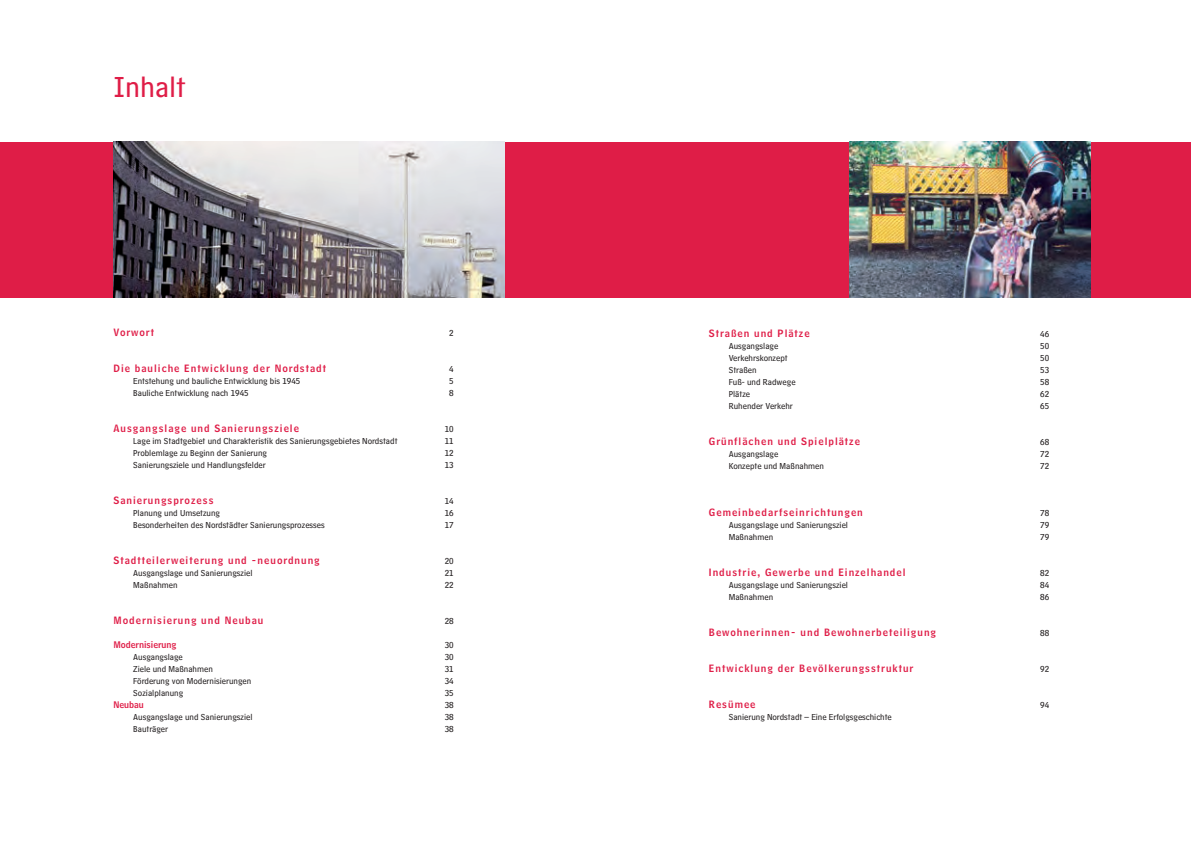
<style>
.page{position:relative;width:1191px;height:842px;background:#fff}
.page>*{position:absolute;margin:0;border:0;box-sizing:border-box;transform-origin:0 0}
.t1{font:30px "HM Text";color:#df1d47}
.t2{font:10px "HM Headline";letter-spacing:.1em;color:#df1d47}
.t3{font:10px "HM Headline";letter-spacing:.08em;color:#df1d47}
.t4{font:9px "HM Text";color:#231f20}
.t5{font:9px "HM Headline";color:#df1d47}
</style>
<div class="page">
<div style="left:595px;top:142px;width:596px;height:156px;background:#df1d47"></div>
<img style="left:849px;top:142px;width:241px;height:156px">
<div style="left:0;top:142px;width:595px;height:156px;background:#df1d47"></div>
<img style="left:113px;top:142px;width:392px;height:156px">
<h1 class="t1" style="left:113px;top:77px;width:74px">Inhalt</h1>
<p class="t3" style="left:113px;top:329px;width:42px">Vorwort</p>
<p class="t4" style="left:449px;top:330px;width:6px">2</p>
<p class="t2" style="left:113px;top:365px;width:214px">Die bauliche Entwicklung der Nordstadt</p>
<p class="t4" style="left:449px;top:366px;width:6px">4</p>
<p class="t4" style="left:133px;top:378px;width:169px">Entstehung und bauliche Entwicklung bis 1945</p>
<p class="t4" style="left:449px;top:378px;width:6px">5</p>
<p class="t4" style="left:133px;top:390px;width:117px">Bauliche Entwicklung nach 1945</p>
<p class="t4" style="left:449px;top:390px;width:6px">8</p>
<p class="t2" style="left:113px;top:425px;width:187px">Ausgangslage und Sanierungsziele</p>
<p class="t4" style="left:445px;top:426px;width:10px">10</p>
<p class="t4" style="left:133px;top:438px;width:266px">Lage im Stadtgebiet und Charakteristik des Sanierungsgebietes Nordstadt</p>
<p class="t4" style="left:445px;top:438px;width:10px">11</p>
<p class="t4" style="left:133px;top:450px;width:135px">Problemlage zu Beginn der Sanierung</p>
<p class="t4" style="left:445px;top:450px;width:10px">12</p>
<p class="t4" style="left:133px;top:462px;width:134px">Sanierungsziele und Handlungsfelder</p>
<p class="t4" style="left:445px;top:462px;width:10px">13</p>
<p class="t2" style="left:113px;top:497px;width:102px">Sanierungsprozess</p>
<p class="t4" style="left:445px;top:498px;width:10px">14</p>
<p class="t4" style="left:133px;top:510px;width:88px">Planung und Umsetzung</p>
<p class="t4" style="left:445px;top:510px;width:10px">16</p>
<p class="t4" style="left:133px;top:522px;width:193px">Besonderheiten des Nordstädter Sanierungsprozesses</p>
<p class="t4" style="left:445px;top:522px;width:10px">17</p>
<p class="t2" style="left:113px;top:557px;width:208px">Stadtteilerweiterung und -neuordnung</p>
<p class="t4" style="left:445px;top:558px;width:10px">20</p>
<p class="t4" style="left:133px;top:570px;width:121px">Ausgangslage und Sanierungsziel</p>
<p class="t4" style="left:445px;top:570px;width:10px">21</p>
<p class="t4" style="left:133px;top:582px;width:46px">Maßnahmen</p>
<p class="t4" style="left:445px;top:582px;width:10px">22</p>
<p class="t2" style="left:113px;top:617px;width:152px">Modernisierung und Neubau</p>
<p class="t4" style="left:445px;top:618px;width:10px">28</p>
<p class="t5" style="left:113px;top:641px;width:65px">Modernisierung</p>
<p class="t4" style="left:445px;top:642px;width:10px">30</p>
<p class="t4" style="left:133px;top:654px;width:51px">Ausgangslage</p>
<p class="t4" style="left:445px;top:654px;width:10px">30</p>
<p class="t4" style="left:133px;top:666px;width:81px">Ziele und Maßnahmen</p>
<p class="t4" style="left:445px;top:666px;width:10px">31</p>
<p class="t4" style="left:133px;top:678px;width:119px">Förderung von Modernisierungen</p>
<p class="t4" style="left:445px;top:678px;width:10px">34</p>
<p class="t4" style="left:133px;top:690px;width:51px">Sozialplanung</p>
<p class="t4" style="left:445px;top:690px;width:10px">35</p>
<p class="t5" style="left:113px;top:701px;width:32px">Neubau</p>
<p class="t4" style="left:445px;top:702px;width:10px">38</p>
<p class="t4" style="left:133px;top:714px;width:121px">Ausgangslage und Sanierungsziel</p>
<p class="t4" style="left:445px;top:714px;width:10px">38</p>
<p class="t4" style="left:133px;top:726px;width:36px">Bauträger</p>
<p class="t4" style="left:445px;top:726px;width:10px">38</p>
<p class="t2" style="left:709px;top:329px;width:102px">Straßen und Plätze</p>
<p class="t4" style="left:1040px;top:330px;width:10px">46</p>
<p class="t4" style="left:729px;top:342px;width:51px">Ausgangslage</p>
<p class="t4" style="left:1040px;top:342px;width:10px">50</p>
<p class="t4" style="left:729px;top:354px;width:60px">Verkehrskonzept</p>
<p class="t4" style="left:1040px;top:354px;width:10px">50</p>
<p class="t4" style="left:729px;top:366px;width:29px">Straßen</p>
<p class="t4" style="left:1040px;top:366px;width:10px">53</p>
<p class="t4" style="left:729px;top:378px;width:68px">Fuß- und Radwege</p>
<p class="t4" style="left:1040px;top:378px;width:10px">58</p>
<p class="t4" style="left:729px;top:390px;width:23px">Plätze</p>
<p class="t4" style="left:1040px;top:390px;width:10px">62</p>
<p class="t4" style="left:729px;top:402px;width:66px">Ruhender Verkehr</p>
<p class="t4" style="left:1040px;top:402px;width:10px">65</p>
<p class="t2" style="left:709px;top:437px;width:152px">Grünflächen und Spielplätze</p>
<p class="t4" style="left:1040px;top:438px;width:10px">68</p>
<p class="t4" style="left:729px;top:450px;width:51px">Ausgangslage</p>
<p class="t4" style="left:1040px;top:450px;width:10px">72</p>
<p class="t4" style="left:729px;top:462px;width:97px">Konzepte und Maßnahmen</p>
<p class="t4" style="left:1040px;top:462px;width:10px">72</p>
<p class="t2" style="left:709px;top:509px;width:155px">Gemeinbedarfseinrichtungen</p>
<p class="t4" style="left:1040px;top:510px;width:10px">78</p>
<p class="t4" style="left:729px;top:522px;width:121px">Ausgangslage und Sanierungsziel</p>
<p class="t4" style="left:1040px;top:522px;width:10px">79</p>
<p class="t4" style="left:729px;top:534px;width:46px">Maßnahmen</p>
<p class="t4" style="left:1040px;top:534px;width:10px">79</p>
<p class="t2" style="left:709px;top:569px;width:198px">Industrie, Gewerbe und Einzelhandel</p>
<p class="t4" style="left:1040px;top:570px;width:10px">82</p>
<p class="t4" style="left:729px;top:582px;width:121px">Ausgangslage und Sanierungsziel</p>
<p class="t4" style="left:1040px;top:582px;width:10px">84</p>
<p class="t4" style="left:729px;top:594px;width:46px">Maßnahmen</p>
<p class="t4" style="left:1040px;top:594px;width:10px">86</p>
<p class="t2" style="left:709px;top:629px;width:229px">Bewohnerinnen- und Bewohnerbeteiligung</p>
<p class="t4" style="left:1040px;top:630px;width:10px">88</p>
<p class="t2" style="left:709px;top:665px;width:206px">Entwicklung der Bevölkerungsstruktur</p>
<p class="t4" style="left:1040px;top:666px;width:10px">92</p>
<p class="t2" style="left:709px;top:701px;width:48px">Resümee</p>
<p class="t4" style="left:1040px;top:702px;width:10px">94</p>
<p class="t4" style="left:729px;top:714px;width:165px">Sanierung Nordstadt – Eine Erfolgsgeschichte</p>
</div>
